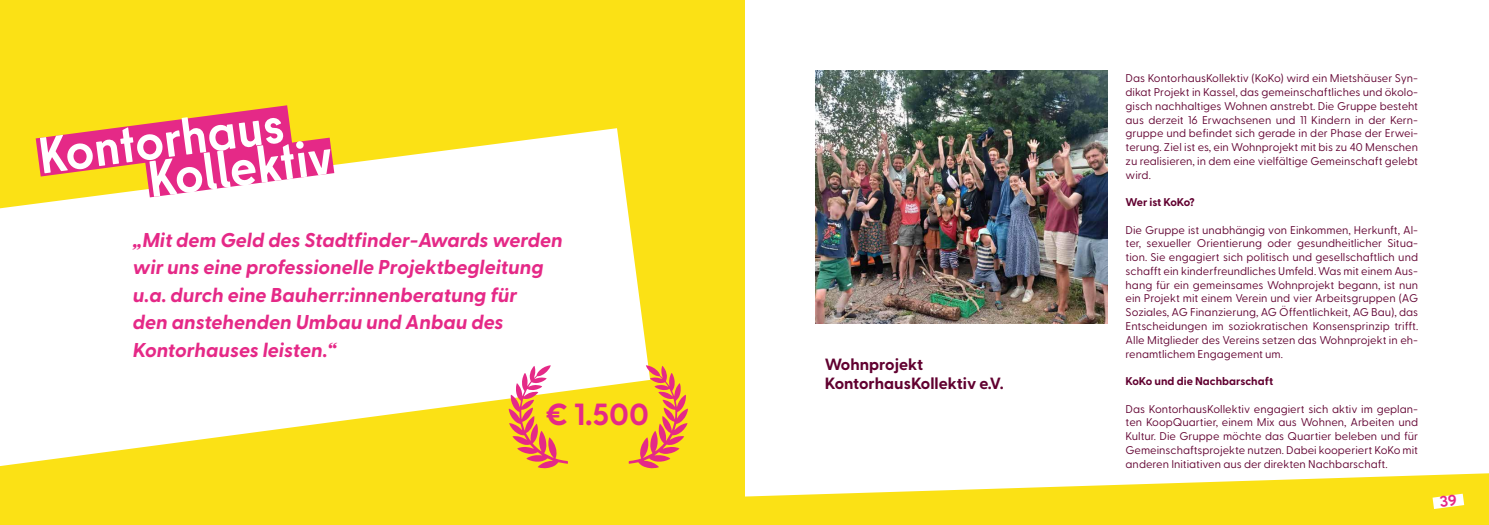
<style>
.page{position:relative;width:1489px;height:525px;background:#fff}
.page>*{position:absolute;margin:0;border:0;box-sizing:border-box;transform-origin:0 0}
.t1{font:700 51px/38.2px "Berlin Type";color:#fff}
.t2{font:700 30.5px "Greycliff CF";color:#e52987}
.t3{font:italic 700 20px/27.5px "Greycliff CF";color:#e52987}
.t4{font:700 16.25px/19px "Greycliff CF";color:#610030}
.t5{font:11.25px/13.8px "Greycliff CF";color:#610030;text-align:justify}
.t6{font:700 11.25px "Greycliff CF";color:#610030}
.t7{font:700 11.25px "Greycliff CF";letter-spacing:-.02em;color:#610030}
</style>
<div class="page">
<svg style="left:744px;top:472px;width:744px;height:52px;fill:#fbe115"></svg>
<div style="left:0;top:0;width:744px;height:524px;background:#fbe115"></div>
<svg style="left:0;top:128px;width:649px;height:338px;fill:#fff"></svg>
<img style="left:815px;top:71px;width:292px;height:252px">
<svg style="left:36px;top:105px;width:298px;height:92px"></svg>
<svg style="left:628px;top:365px;width:60px;height:103px"></svg>
<svg style="left:508px;top:365px;width:60px;height:103px"></svg>
<svg style="left:1432px;top:493px;width:31px;height:15px"></svg>
<h1 class="t1" style="left:140px;top:128px;width:187px;text-indent:-105px;rotate:-8deg">Kontorhaus<br>Kollektiv</h1>
<h3 class="t3" style="left:133px;top:227px;width:431px">„Mit dem Geld des Stadtfinder-Awards werden wir uns eine professionelle Projektbegleitung u.a. durch eine Bauherr:innenberatung für<br>den anstehenden Umbau und Anbau des Kontorhauses leisten.“</h3>
<h2 class="t2" style="left:545px;top:400px;width:105px">€ 1.500</h2>
<h3 class="t4" style="left:824px;top:355px;width:180px">Wohnprojekt<br>KontorhausKollektiv e.V.</h3>
<p class="t5" style="left:1125px;top:71px;width:294px">Das KontorhausKollektiv (KoKo) wird ein Mietshäuser Syn&shy;dikat Projekt in Kassel, das gemeinschaftliches und ökolo&shy;gisch nachhaltiges Wohnen anstrebt. Die Gruppe besteht aus derzeit 16 Erwachsenen und 11 Kindern in der Kern&shy;gruppe und befindet sich gerade in der Phase der Erwei&shy;terung. Ziel ist es, ein Wohnprojekt mit bis zu 40 Menschen zu realisieren, in dem eine vielfältige Gemeinschaft gelebt wird.</p>
<p class="t7" style="left:1125px;top:197px;width:71px">Wer ist KoKo?</p>
<p class="t5" style="left:1125px;top:223px;width:294px">Die Gruppe ist unabhängig von Einkommen, Herkunft, Al&shy;ter, sexueller Orientierung oder gesundheitlicher Situa&shy;tion. Sie engagiert sich politisch und gesellschaftlich und schafft ein kinderfreundliches Umfeld. Was mit einem Aus&shy;hang für ein gemeinsames Wohnprojekt begann, ist nun ein Projekt mit einem Verein und vier Arbeitsgruppen (AG Soziales, AG Finanzierung, AG Öffentlichkeit, AG Bau), das Entscheidungen im soziokratischen Konsensprinzip trifft.<br>Alle Mitglieder des Vereins setzen das Wohnprojekt in eh&shy;renamtlichem Engagement um.</p>
<p class="t6" style="left:1125px;top:376px;width:149px">KoKo und die Nachbarschaft</p>
<p class="t5" style="left:1125px;top:401px;width:294px">Das KontorhausKollektiv engagiert sich aktiv im geplan&shy;ten KoopQuartier, einem Mix aus Wohnen, Arbeiten und Kultur. Die Gruppe möchte das Quartier beleben und für Gemeinschaftsprojekte nutzen. Dabei kooperiert KoKo mit anderen Initiativen aus der direkten Nachbarschaft.</p>
</div>
